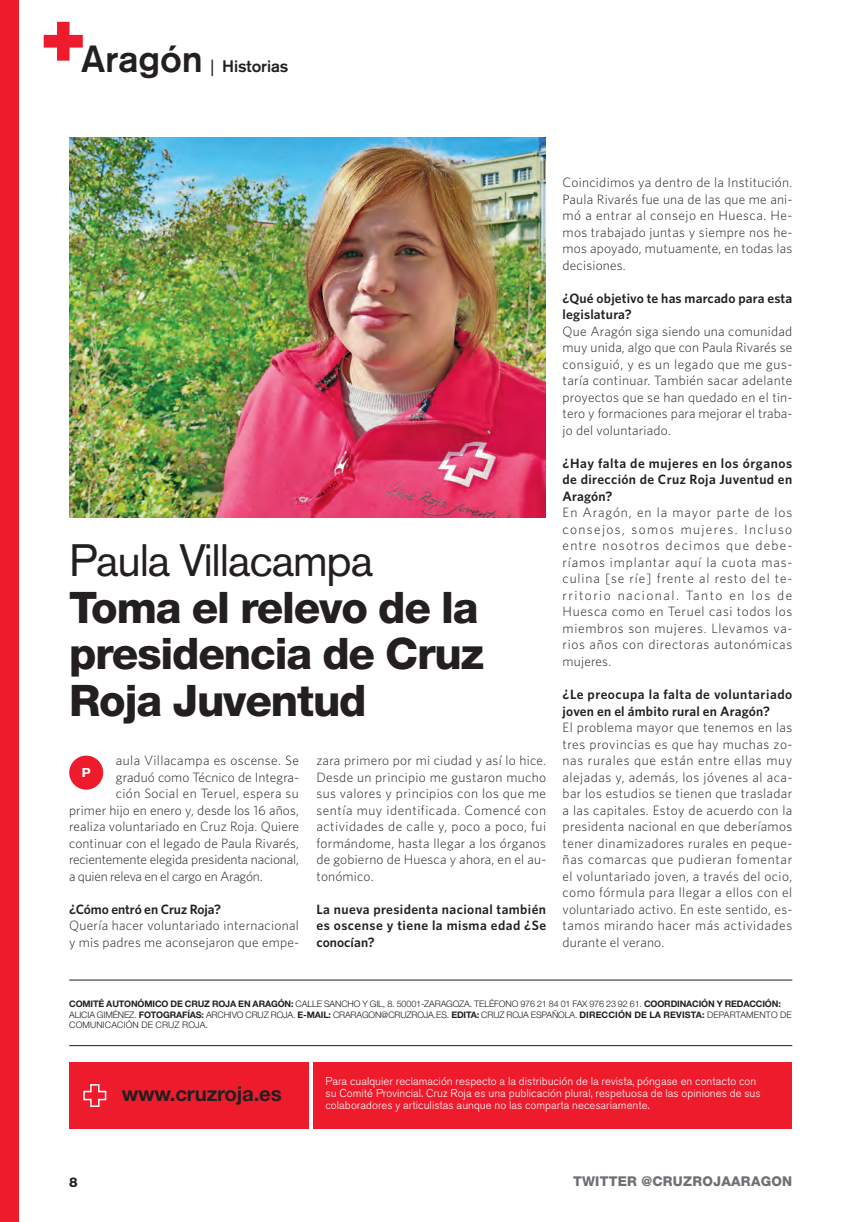
<style>
.page{position:relative;width:851px;height:1222px;background:#fff}
.page>*{position:absolute;margin:0;border:0;box-sizing:border-box;transform-origin:0 0}
.t1{font:45px "Akzidenz Grotesk BE";letter-spacing:-.025em;color:#231f20}
.t2{font:800 43.5px/46.5px "Helvetica Neue";letter-spacing:-.025em;color:#231f20}
.t3{font:500 37.5px "Akzidenz Grotesk BE";letter-spacing:-.005em;color:#231f20}
.t4{font:700 20.4px "Helvetica Neue";letter-spacing:-.01em;color:#231f20}
.t5{font:500 16.5px "Akzidenz Grotesk BE";letter-spacing:-.005em;color:#231f20}
.t6{font:300 13.5px/16.5px "Whitney";letter-spacing:.015em;color:#231f20;text-align:justify}
.t7{font:600 13.5px/16.5px "Whitney";letter-spacing:.025em;color:#231f20;text-align:justify}
.t8{font:300 13.5px "Whitney";letter-spacing:-.01em;color:#231f20}
.t9{font:300 13.5px "Whitney";letter-spacing:-.015em;color:#231f20}
.t10{font:800 13.5px "Helvetica Neue";letter-spacing:.02em;color:#6d6f74}
.t11{font:600 13.5px "Whitney";letter-spacing:-.005em;color:#231f20}
.t12{font:800 13.5px "Helvetica Neue";color:#231f20}
.t13{font:700 12.75px "Akzidenz Grotesk BE";color:#fff}
.t14{font:300 11.25px/12px "Akzidenz Grotesk BE";letter-spacing:.005em;color:#fff}
.t15{font:300 9px/10.5px "Helvetica Neue";letter-spacing:-.015em;color:#231f20}
.s1{font-weight:400}
.s2{font-weight:700}
</style>
<div class="page">
<div style="left:0;top:0;width:19px;height:1221px;background:#ee1b2c"></div>
<hr style="left:69px;top:1045px;width:723px;height:1px;background:#231f20">
<hr style="left:69px;top:979px;width:723px;height:1px;background:#231f20">
<div style="left:69px;top:1062px;width:239px;height:66px;background:#ee1b2c"></div>
<div style="left:313px;top:1062px;width:479px;height:66px;background:#ee1b2c"></div>
<svg style="left:83px;top:1084px;width:24px;height:23px"></svg>
<svg style="left:44px;top:22px;width:39px;height:39px"></svg>
<img style="left:69px;top:138px;width:476px;height:379px">
<div style="left:69px;top:755px;width:34px;height:34px;background:#ee1b2c;border-radius:50%"></div>
<h3 class="t3" style="left:81px;top:45px;width:123px">Aragón</h3>
<p class="t5" style="left:211px;top:60px;width:79px"><span class="s1">|</span> Historias</p>
<h1 class="t1" style="left:69px;top:543px;width:306px">Paula Villacampa</h1>
<h2 class="t2" style="left:69px;top:587px;width:417px">Toma el relevo de la presidencia de Cruz<br>Roja Juventud</h2>
<p class="t6" style="left:116px;top:753px;width:184px">aula Villacampa es oscense. Se</p>
<p class="t6" style="left:116px;top:769px;width:185px">graduó como Técnico de Integra-</p>
<p class="t6" style="left:116px;top:786px;width:184px">ción Social en Teruel, espera su</p>
<p class="t6" style="left:69px;top:802px;width:231px">primer hijo en enero y, desde los 16 años,</p>
<p class="t6" style="left:69px;top:819px;width:231px">realiza voluntariado en Cruz Roja. Quiere</p>
<p class="t6" style="left:69px;top:835px;width:231px">continuar con el legado de Paula Rivarés,</p>
<p class="t8" style="left:69px;top:854px;width:231px">recientemente elegida presidenta nacional,</p>
<p class="t9" style="left:69px;top:870px;width:195px">a quien releva en el cargo en Aragón.</p>
<p class="t11" style="left:69px;top:903px;width:153px">¿Cómo entró en Cruz Roja?</p>
<p class="t6" style="left:69px;top:918px;width:232px">Quería hacer voluntariado internacional y mis padres me aconsejaron que empe-</p>
<p class="t13" style="left:82px;top:768px;width:10px">P</p>
<p class="t6" style="left:316px;top:753px;width:231px">zara primero por mi ciudad y así lo hice.<br>Desde un principio me gustaron mucho sus valores y principios con los que me sentía muy identificada. Comencé con actividades de calle y, poco a poco, fui formándome, hasta llegar a los órganos de gobierno de Huesca y ahora, en el au&shy;tonómico.</p>
<p class="t7" style="left:316px;top:901px;width:231px">La nueva presidenta nacional también es oscense y tiene la misma edad ¿Se conocían?</p>
<p class="t6" style="left:562px;top:175px;width:231px">Coincidimos ya dentro de la Institución.<br>Paula Rivarés fue una de las que me ani&shy;mó a entrar al consejo en Huesca. He&shy;mos trabajado juntas y siempre nos he&shy;mos apoyado, mutuamente, en todas las decisiones.</p>
<p class="t7" style="left:562px;top:291px;width:231px">¿Qué objetivo te has marcado para esta legislatura?</p>
<p class="t6" style="left:562px;top:324px;width:231px">Que Aragón siga siendo una comunidad muy unida, algo que con Paula Rivarés se consiguió, y es un legado que me gus&shy;taría continuar. También sacar adelante proyectos que se han quedado en el tin&shy;tero y formaciones para mejorar el traba&shy;jo del voluntariado.</p>
<p class="t7" style="left:562px;top:456px;width:231px">¿Hay falta de mujeres en los órganos de dirección de Cruz Roja Juventud en Aragón?</p>
<p class="t6" style="left:562px;top:505px;width:231px">En Aragón, en la mayor parte de los consejos, somos mujeres. Incluso entre nosotros decimos que debe&shy;ríamos implantar aquí la cuota mas&shy;culina [se ríe] frente al resto del te&shy;rritorio nacional. Tanto en los de Huesca como en Teruel casi todos los miembros son mujeres. Llevamos va&shy;rios años con directoras autonómicas mujeres.</p>
<p class="t7" style="left:562px;top:687px;width:231px">¿Le preocupa la falta de voluntariado joven en el ámbito rural en Aragón?</p>
<p class="t6" style="left:562px;top:720px;width:231px">El problema mayor que tenemos en las tres provincias es que hay muchas zo&shy;nas rurales que están entre ellas muy alejadas y, además, los jóvenes al aca&shy;bar los estudios se tienen que trasladar a las capitales. Estoy de acuerdo con la presidenta nacional en que deberíamos tener dinamizadores rurales en peque&shy;ñas comarcas que pudieran fomentar el voluntariado joven, a través del ocio, como fórmula para llegar a ellos con el voluntariado activo. En este sentido, es&shy;tamos mirando hacer más actividades durante el verano.</p>
<p class="t15" style="left:69px;top:999px;width:724px"><span class="s2">COMITÉ AUTONÓMICO DE CRUZ ROJA EN ARAGÓN:</span> CALLE SANCHO Y GIL, 8. 50001-ZARAGOZA. TELÉFONO 976 21 84 01 FAX 976 23 92 61. <span class="s2">COORDINACIÓN Y REDACCIÓN:<br></span>ALICIA GIMÉNEZ. <span class="s2">FOTOGRAFÍAS:</span> ARCHIVO CRUZ ROJA. <span class="s2">E-MAIL:</span> CRARAGON@CRUZROJA.ES. <span class="s2">EDITA:</span> CRUZ ROJA ESPAÑOLA. <span class="s2">DIRECCIÓN DE LA REVISTA:</span> DEPARTAMENTO DE<br>COMUNICACIÓN DE CRUZ ROJA.</p>
<p class="t12" style="left:69px;top:1176px;width:10px">8</p>
<h3 class="t4" style="left:122px;top:1085px;width:161px">www.cruzroja.es</h3>
<p class="t14" style="left:325px;top:1076px;width:437px">Para cualquier reclamación respecto a la distribución de la revista, póngase en contacto con su Comité Provincial. Cruz Roja es una publicación plural, respetuosa de las opiniones de sus colaboradores y articulistas aunque no las comparta necesariamente.</p>
<p class="t10" style="left:573px;top:1175px;width:221px">TWITTER @CRUZROJAARAGON</p>
</div>
